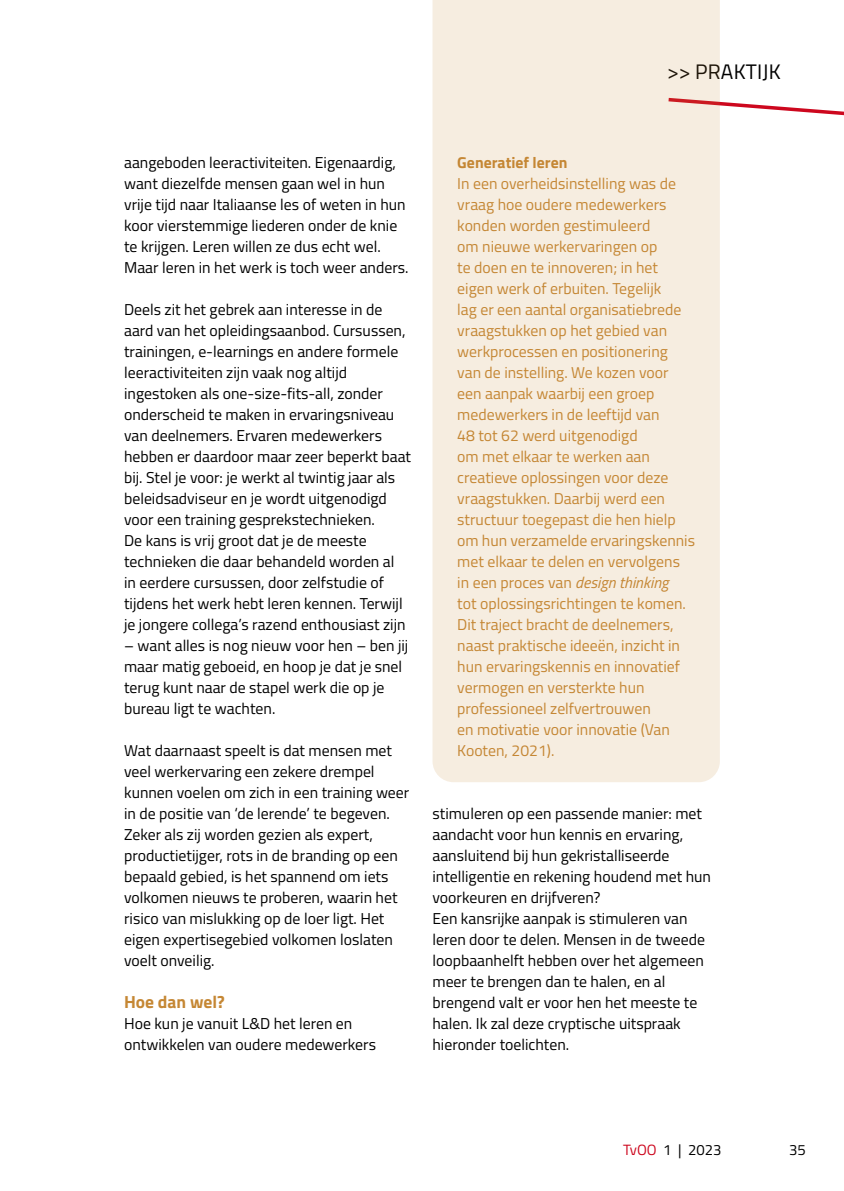
<style>
.page{position:relative;width:844px;height:1191px;background:#fff}
.page>*{position:absolute;margin:0;border:0;box-sizing:border-box;transform-origin:0 0}
.t1{font:21px "Titillium Web";letter-spacing:.01em;color:#000}
.t2{font:700 17.5px "Titillium Web";color:#c58734}
.t3{font:15.75px/21px "Titillium Web";color:#000}
.t4{font:15.75px/21px "Titillium Web";color:#c58734}
.t5{font:700 15.75px "Titillium Web";color:#c58734}
.t6{font:14.88px "Titillium Web";color:#000}
.s1{font-style:italic}
.s2{color:#cd071e}
</style>
<div class="page">
<svg style="left:719px;top:96px;width:124px;height:23px"></svg>
<div style="left:432px;top:0;width:287px;height:782px;background:#f6ede0"></div>
<h1 class="t1" style="left:666px;top:56px;width:115px">&gt;&gt; PRAKTIJK</h1>
<p class="t3" style="left:124px;top:151px;width:286px">aangeboden leeractiviteiten. Eigenaardig, want diezelfde mensen gaan wel in hun vrije tijd naar Italiaanse les of weten in hun koor vierstemmige liederen onder de knie te krijgen. Leren willen ze dus echt wel.<br>Maar leren in het werk is toch weer anders.</p>
<p class="t3" style="left:124px;top:298px;width:288px">Deels zit het gebrek aan interesse in de aard van het opleidingsaanbod. Cursussen, trainingen, e-learnings en andere formele leeractiviteiten zijn vaak nog altijd ingestoken als one-size-fits-all, zonder onderscheid te maken in ervaringsniveau van deelnemers. Ervaren medewerkers hebben er daardoor maar zeer beperkt baat bij. Stel je voor: je werkt al twintig jaar als beleidsadviseur en je wordt uitgenodigd voor een training gesprekstechnieken.<br>De kans is vrij groot dat je de meeste technieken die daar behandeld worden al<br>in eerdere cursussen, door zelfstudie of tijdens het werk hebt leren kennen. Terwijl je jongere collega’s razend enthousiast zijn</p>
<p class="t3" style="left:124px;top:634px;width:286px">– want alles is nog nieuw voor hen – ben jij maar matig geboeid, en hoop je dat je snel terug kunt naar de stapel werk die op je bureau ligt te wachten.</p>
<p class="t3" style="left:124px;top:739px;width:286px">Wat daarnaast speelt is dat mensen met veel werkervaring een zekere drempel kunnen voelen om zich in een training weer in de positie van ‘de lerende’ te begeven.<br>Zeker als zij worden gezien als expert, productietijger, rots in de branding op een bepaald gebied, is het spannend om iets volkomen nieuws te proberen, waarin het risico van mislukking op de loer ligt. Het eigen expertisegebied volkomen loslaten voelt onveilig.</p>
<p class="t2" style="left:124px;top:989px;width:102px">Hoe dan wel?</p>
<p class="t3" style="left:124px;top:1012px;width:253px">Hoe kun je vanuit L&amp;D het leren en ontwikkelen van oudere medewerkers</p>
<p class="t5" style="left:457px;top:150px;width:112px">Generatief leren</p>
<p class="t4" style="left:457px;top:172px;width:239px">In een overheidsinstelling was de vraag hoe oudere medewerkers konden worden gestimuleerd<br>om nieuwe werkervaringen op<br>te doen en te innoveren; in het eigen werk of erbuiten. Tegelijk<br>lag er een aantal organisatiebrede vraagstukken op het gebied van werkprocessen en positionering van de instelling. We kozen voor een aanpak waarbij een groep medewerkers in de leeftijd van<br>48 tot 62 werd uitgenodigd<br>om met elkaar te werken aan creatieve oplossingen voor deze vraagstukken. Daarbij werd een structuur toegepast die hen hielp om hun verzamelde ervaringskennis met elkaar te delen en vervolgens in een proces van <span class="s1">design thinking<br></span>tot oplossingsrichtingen te komen.<br>Dit traject bracht de deelnemers, naast praktische ideeën, inzicht in hun ervaringskennis en innovatief vermogen en versterkte hun professioneel zelfvertrouwen<br>en motivatie voor innovatie (Van<br>Kooten, 2021).</p>
<p class="t3" style="left:432px;top:802px;width:280px">stimuleren op een passende manier: met aandacht voor hun kennis en ervaring, aansluitend bij hun gekristalliseerde intelligentie en rekening houdend met hun voorkeuren en drijfveren?<br>Een kansrijke aanpak is stimuleren van leren door te delen. Mensen in de tweede loopbaanhelft hebben over het algemeen meer te brengen dan te halen, en al brengend valt er voor hen het meeste te halen. Ik zal deze cryptische uitspraak hieronder toelichten.</p>
<p class="t6" style="left:622px;top:1139px;width:100px"><span class="s2">TvOO</span> 1 | 2023</p>
<p class="t6" style="left:788px;top:1139px;width:18px">35</p>
</div>
